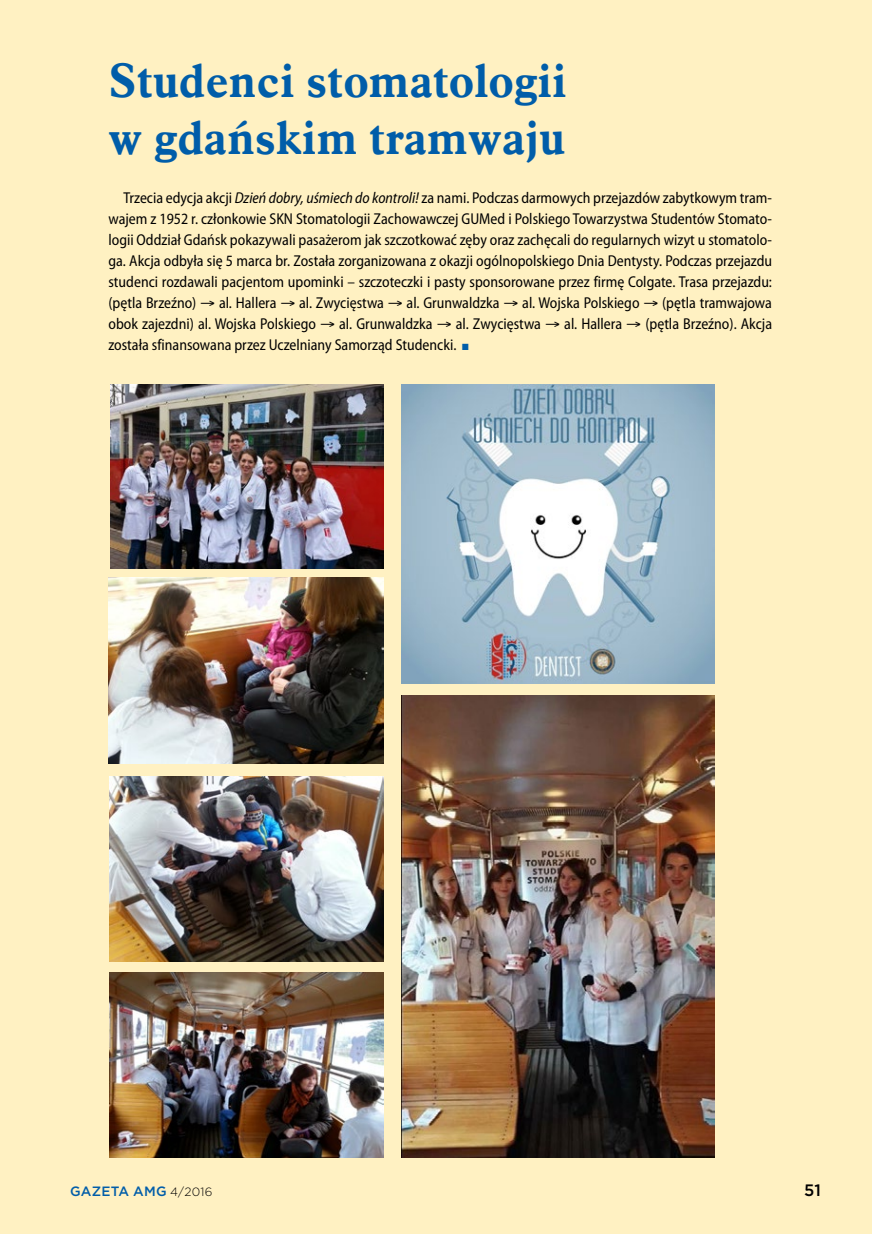
<style>
.page{position:relative;width:872px;height:1234px;background:#fff}
.page>*{position:absolute;margin:0;border:0;box-sizing:border-box;transform-origin:0 0}
.t1{font:700 46.5px/57px "Aldine 721 EU";letter-spacing:.005em;color:#005da9}
.t2{font:500 16.5px "Gotham";color:#000}
.t3{font:semi-condensed 15.75px/21px "Myriad Pro";color:#000;text-align:justify;scale:.96 1}
.t4{font:500 13.5px "Gotham";letter-spacing:.015em;color:#005da9}
.s1{font-style:italic}
.s2{color:#005da9}
.s3{font-weight:300;font-size:12px;color:#000}
</style>
<div class="page">
<div style="left:0;top:0;width:872px;height:1233px;background:#fff1c2"></div>
<img style="left:401px;top:384px;width:313px;height:298px">
<img style="left:401px;top:695px;width:313px;height:462px">
<img style="left:111px;top:384px;width:272px;height:184px">
<img style="left:110px;top:776px;width:273px;height:185px">
<img style="left:108px;top:577px;width:275px;height:186px">
<img style="left:110px;top:972px;width:273px;height:185px">
<h1 class="t1" style="left:108px;top:53px;width:460px">Studenci stomatologii w gdańskim tramwaju</h1>
<p class="t3" style="left:108px;top:187px;width:693px;text-indent:15px">Trzecia edycja akcji <span class="s1">Dzień dobry, uśmiech do kontroli!</span> za nami. Podczas darmowych przejazdów zabytkowym tram&shy;wajem z 1952 r. członkowie SKN Stomatologii Zachowawczej GUMed i Polskiego Towarzystwa Studentów Stomato&shy;logii Oddział Gdańsk pokazywali pasażerom jak szczotkować zęby oraz zachęcali do regularnych wizyt u stomatolo&shy;ga. Akcja odbyła się 5 marca br. Została zorganizowana z okazji ogólnopolskiego Dnia Dentysty. Podczas przejazdu studenci rozdawali pacjentom upominki – szczoteczki i pasty sponsorowane przez firmę Colgate. Trasa przejazdu: (pętla Brzeźno) → al. Hallera → al. Zwycięstwa → al. Grunwaldzka → al. Wojska Polskiego → (pętla tramwajowa obok zajezdni) al. Wojska Polskiego → al. Grunwaldzka → al. Zwycięstwa → al. Hallera → (pętla Brzeźno). Akcja została sfinansowana przez Uczelniany Samorząd Studencki. <span class="s2">■</span></p>
<p class="t4" style="left:70px;top:1182px;width:144px">GAZETA AMG <span class="s3">4/2016</span></p>
<p class="t2" style="left:804px;top:1179px;width:18px">51</p>
</div>
